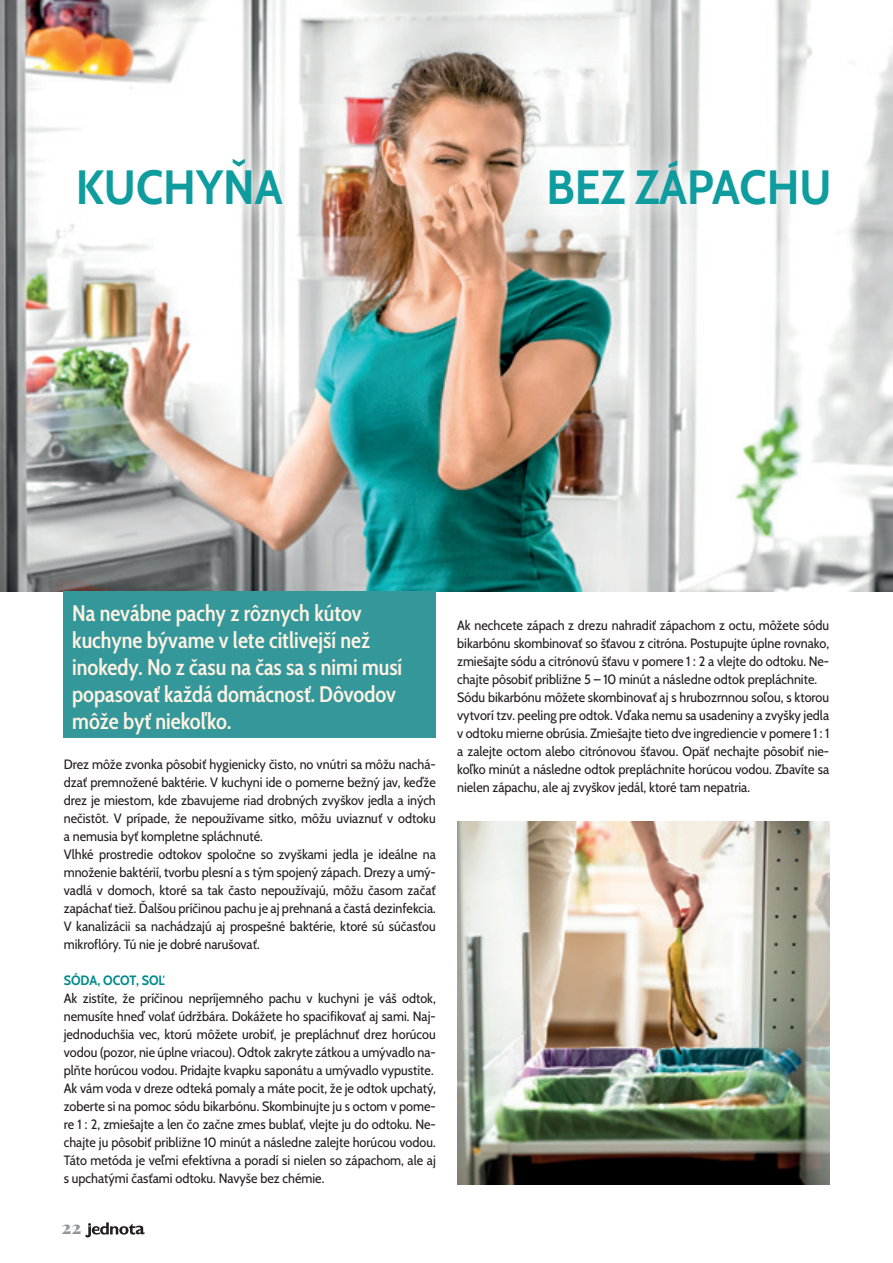
<style>
.page{position:relative;width:893px;height:1263px;background:#fff}
.page>*{position:absolute;margin:0;border:0;box-sizing:border-box;transform-origin:0 0}
.t1{font:700 semi-condensed 48px "Cabin";color:#0e9c9e}
.t2{font:600 22.5px/27px "Cabin Condensed";color:#fef2e3}
.t3{font:900 18px "Playfair Display";color:#939598}
.t4{font:semi-condensed 13.5px/18px "Cabin";color:#231f20}
.t5{font:700 semi-condensed 13.5px "Cabin";color:#008a8c}
</style>
<div class="page">
<svg style="left:85px;top:1222px;width:60px;height:15px"></svg>
<img style="left:0;top:0;width:893px;height:591px">
<img style="left:457px;top:822px;width:372px;height:362px">
<div style="left:56px;top:138px;width:248px;height:90px;background:#fff"></div>
<svg style="left:526px;top:140px;width:326px;height:88px"></svg>
<div style="left:64px;top:591px;width:372px;height:147px;background:#34979a"></div>
<h1 class="t1" style="left:76px;top:149px;width:208px">KUCHYŇA</h1>
<h1 class="t1" style="left:546px;top:149px;width:287px">BEZ ZÁPACHU</h1>
<h2 class="t2" style="left:72px;top:598px;width:331px">Na nevábne pachy z rôznych kútov kuchyne bývame v lete citlivejší než inokedy. No z času na čas sa s nimi musí popasovať každá domácnosť. Dôvodov môže byť niekoľko.</h2>
<p class="t4" style="left:64px;top:754px;width:374px">Drez môže zvonka pôsobiť hygienicky čisto, no vnútri sa môžu nachá&shy;dzať premnožené baktérie. V kuchyni ide o pomerne bežný jav, keďže drez je miestom, kde zbavujeme riad drobných zvyškov jedla a iných nečistôt. V prípade, že nepoužívame sitko, môžu uviaznuť v odtoku a nemusia byť kompletne spláchnuté.<br>Vlhké prostredie odtokov spoločne so zvyškami jedla je ideálne na množenie baktérií, tvorbu plesní a s tým spojený zápach. Drezy a umý&shy;vadlá v domoch, ktoré sa tak často nepoužívajú, môžu časom začať zapáchať tiež. Ďalšou príčinou pachu je aj prehnaná a častá dezinfekcia.<br>V kanalizácii sa nachádzajú aj prospešné baktérie, ktoré sú súčasťou mikroflóry. Tú nie je dobré narušovať.</p>
<p class="t5" style="left:64px;top:969px;width:103px">SÓDA, OCOT, SOĽ</p>
<p class="t4" style="left:64px;top:988px;width:374px">Ak zistíte, že príčinou nepríjemného pachu v kuchyni je váš odtok, nemusíte hneď volať údržbára. Dokážete ho spacifikovať aj sami. Naj&shy;jednoduchšia vec, ktorú môžete urobiť, je prepláchnuť drez horúcou vodou (pozor, nie úplne vriacou). Odtok zakryte zátkou a umývadlo na&shy;plňte horúcou vodou. Pridajte kvapku saponátu a umývadlo vypustite.<br>Ak vám voda v dreze odteká pomaly a máte pocit, že je odtok upchatý, zoberte si na pomoc sódu bikarbónu. Skombinujte ju s octom v pome&shy;re 1 : 2, zmiešajte a len čo začne zmes bublať, vlejte ju do odtoku. Ne&shy;chajte ju pôsobiť približne 10 minút a následne zalejte horúcou vodou.<br>Táto metóda je veľmi efektívna a poradí si nielen so zápachom, ale aj s upchatými časťami odtoku. Navyše bez chémie.</p>
<h3 class="t3" style="left:61px;top:1213px;width:21px">22</h3>
<p class="t4" style="left:457px;top:615px;width:374px">Ak nechcete zápach z drezu nahradiť zápachom z octu, môžete sódu bikarbónu skombinovať so šťavou z citróna. Postupujte úplne rovnako, zmiešajte sódu a citrónovú šťavu v pomere 1 : 2 a vlejte do odtoku. Ne&shy;chajte pôsobiť približne 5 – 10 minút a následne odtok prepláchnite.<br>Sódu bikarbónu môžete skombinovať aj s hrubozrnnou soľou, s ktorou vytvorí tzv. peeling pre odtok. Vďaka nemu sa usadeniny a zvyšky jedla v odtoku mierne obrúsia. Zmiešajte tieto dve ingrediencie v pomere 1 : 1 a zalejte octom alebo citrónovou šťavou. Opäť nechajte pôsobiť nie&shy;koľko minút a následne odtok prepláchnite horúcou vodou. Zbavíte sa nielen zápachu, ale aj zvyškov jedál, ktoré tam nepatria.</p>
</div>
